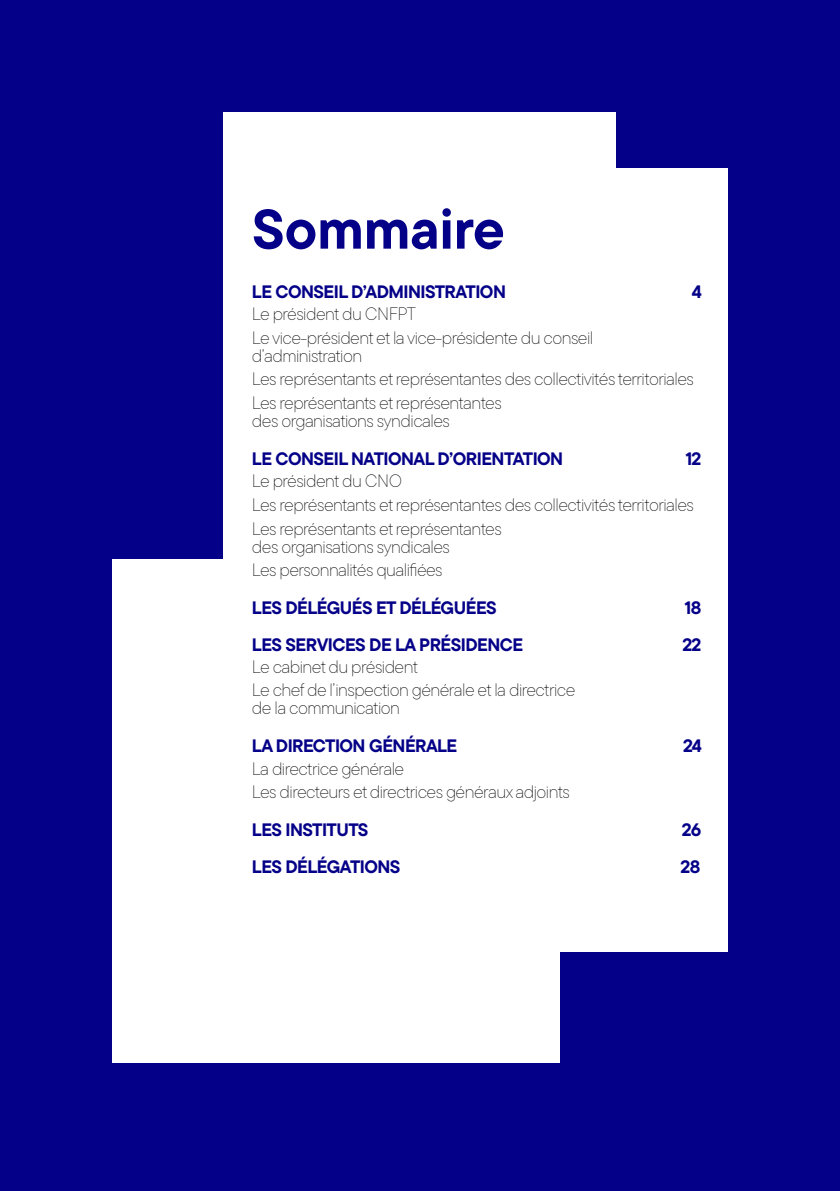
<style>
.page{position:relative;width:840px;height:1191px;background:#fff}
.page>*{position:absolute;margin:0;border:0;box-sizing:border-box;transform-origin:0 0}
.t1{font:700 55.6px "TT Commons Pro";color:#050088}
.t2{font:100 18px/23.6px "TT Commons Pro";letter-spacing:-.03em;color:#000}
.t3{font:700 18px "TT Commons Pro";letter-spacing:-.03em;color:#050088}
</style>
<div class="page">
<div style="left:0;top:0;width:839px;height:1191px;background:#050088"></div>
<div style="left:270px;top:168px;width:457px;height:783px;background:#fff"></div>
<div style="left:224px;top:112px;width:391px;height:705px;background:#fff"></div>
<div style="left:112px;top:559px;width:447px;height:504px;background:#fff"></div>
<h1 class="t1" style="left:252px;top:187px;width:254px">Sommaire</h1>
<p class="t3" style="left:252px;top:278px;width:255px">LE CONSEIL D’ADMINISTRATION</p>
<p class="t3" style="left:691px;top:278px;width:12px">4</p>
<p class="t2" style="left:252px;top:302px;width:342px">Le président du CNFPT<br>Le vice-président et la vice-présidente du conseil</p>
<p class="t2" style="left:252px;top:344px;width:443px">d’administration<br>Les représentants et représentantes des collectivités territoriales<br>Les représentants et représentantes</p>
<p class="t2" style="left:252px;top:409px;width:199px">des organisations syndicales</p>
<p class="t3" style="left:252px;top:445px;width:312px">LE CONSEIL NATIONAL D’ORIENTATION</p>
<p class="t3" style="left:685px;top:445px;width:18px">12</p>
<p class="t2" style="left:252px;top:469px;width:443px">Le président du CNO<br>Les représentants et représentantes des collectivités territoriales<br>Les représentants et représentantes</p>
<p class="t2" style="left:252px;top:534px;width:199px">des organisations syndicales<br>Les personnalités qualifiées</p>
<p class="t3" style="left:252px;top:594px;width:246px">LES DÉLÉGUÉS ET DÉLÉGUÉES</p>
<p class="t3" style="left:684px;top:594px;width:18px">18</p>
<p class="t3" style="left:252px;top:630px;width:272px">LES SERVICES DE LA PRÉSIDENCE</p>
<p class="t3" style="left:682px;top:630px;width:21px">22</p>
<p class="t2" style="left:252px;top:654px;width:325px">Le cabinet du président<br>Le chef de l’inspection générale et la directrice</p>
<p class="t2" style="left:252px;top:696px;width:149px">de la communication</p>
<p class="t3" style="left:252px;top:732px;width:207px">LA DIRECTION GÉNÉRALE</p>
<p class="t3" style="left:682px;top:732px;width:20px">24</p>
<p class="t2" style="left:252px;top:756px;width:319px">La directrice générale<br>Les directeurs et directrices généraux adjoints</p>
<p class="t3" style="left:252px;top:816px;width:118px">LES INSTITUTS</p>
<p class="t3" style="left:681px;top:816px;width:21px">26</p>
<p class="t3" style="left:252px;top:852px;width:150px">LES DÉLÉGATIONS</p>
<p class="t3" style="left:680px;top:852px;width:21px">28</p>
</div>
